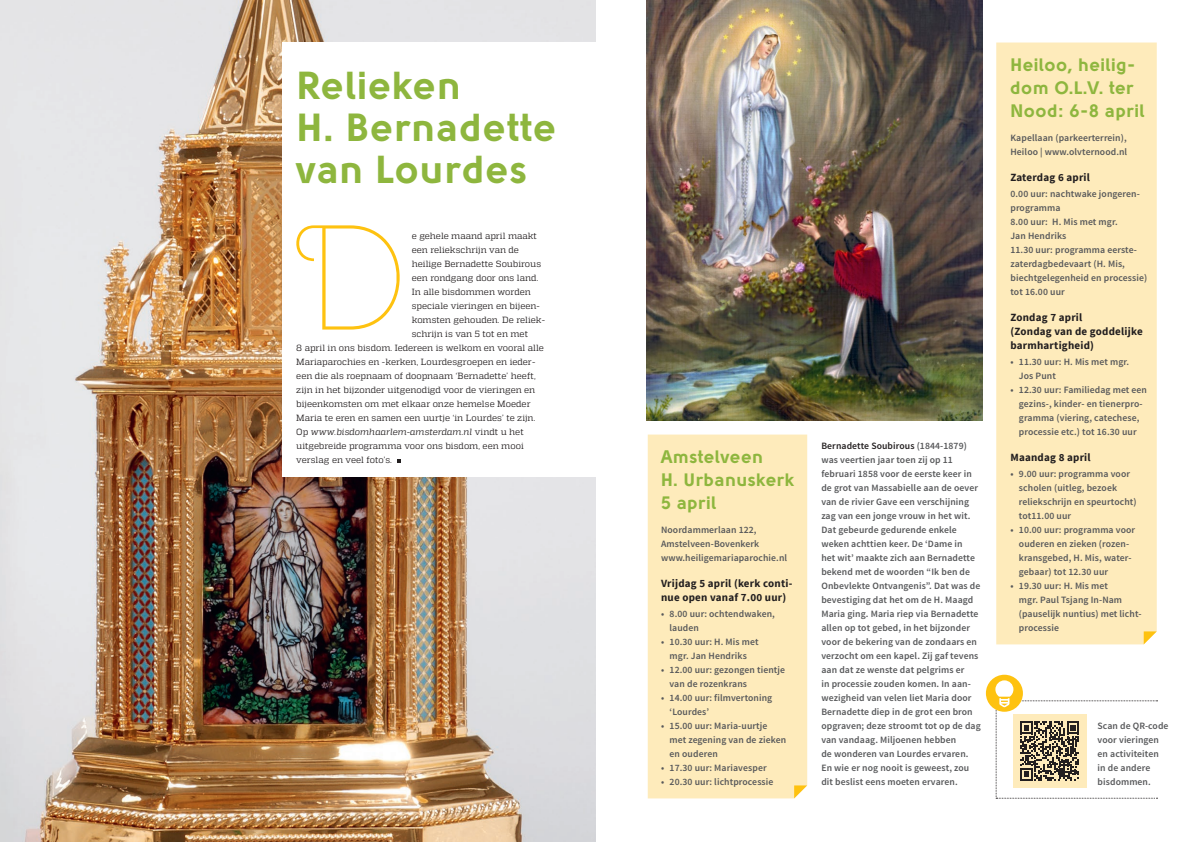
<style>
.page{position:relative;width:1191px;height:842px;background:#fff}
.page>*{position:absolute;margin:0;border:0;box-sizing:border-box;transform-origin:0 0}
.t1{font:148.8px "Solomon Thin Deco";color:#fec210}
.KOP_B{font:900 39px/42px "Solomon";letter-spacing:.03em;color:#8eb63e}
.KOP_B-2{font:900 18px/23px "Solomon";letter-spacing:.03em;color:#8eb63e}
.Subkopje{font:700 11px/14px "Source Sans Pro";letter-spacing:.02em;color:#231f20}
.KADER_tekst{font:600 9.7px/14px "Source Sans Pro";letter-spacing:.01em;color:#57585a}
.t2{font:9px/14px "Quadon";color:#231f20}
.s1{font-style:italic}
.s2{color:#231f20}
</style>
<div class="page">
<img style="left:0;top:0;width:595px;height:842px">
<div style="left:282px;top:43px;width:313px;height:434px;background:#fff"></div>
<svg style="left:397px;top:459px;width:4px;height:4px"></svg>
<img style="left:646px;top:0;width:336px;height:421px">
<div style="left:648px;top:435px;width:159px;height:363px;background:#feebbb"></div>
<div style="left:996px;top:43px;width:160px;height:601px;background:#feebbb"></div>
<svg style="left:794px;top:785px;width:13px;height:13px"></svg>
<svg style="left:1143px;top:631px;width:13px;height:13px"></svg>
<div style="left:986px;top:675px;width:37px;height:37px;background:#fec210;border-radius:50%"></div>
<svg style="left:995px;top:680px;width:162px;height:119px"></svg>
<p class="KOP_B" style="left:297px;top:64px;width:166px">Relieken</p>
<p class="KOP_B" style="left:297px;top:106px;width:261px">H. Bernadette van Lourdes</p>
<p class="t1" style="left:295px;top:201px;width:116px">D</p>
<p class="t2" style="left:412px;top:228px;width:127px">e gehele maand april maakt een reliekschrijn van de</p>
<p class="t2" style="left:412px;top:256px;width:135px">heilige Bernadette Soubirous een rondgang door ons land.<br>In alle bisdommen worden speciale vieringen en bijeen&shy;komsten gehouden. De reliek&shy;schrijn is van 5 tot en met</p>
<p class="t2" style="left:296px;top:340px;width:249px">8 april in ons bisdom. Iedereen is welkom en vooral alle Mariaparochies en -kerken, Lourdesgroepen en ieder&shy;een die als roepnaam of doopnaam ‘Bernadette’ heeft, zijn in het bijzonder uitgenodigd voor de vieringen en bijeenkomsten om met elkaar onze hemelse Moeder Maria te eren en samen een uurtje ‘in Lourdes’ te zijn.<br>Op <span class="s1">www.bisdomhaarlem-amsterdam.nl</span> vindt u het</p>
<p class="t2" style="left:296px;top:438px;width:229px">uitgebreide programma voor ons bisdom, een mooi</p>
<p class="t2" style="left:296px;top:452px;width:97px">verslag en veel foto’s.</p>
<p class="KOP_B-2" style="left:661px;top:445px;width:135px">Amstelveen<br>H. Urbanuskerk<br>5 april</p>
<p class="KADER_tekst" style="left:661px;top:523px;width:97px">Noordammerlaan 122,</p>
<p class="KADER_tekst" style="left:661px;top:537px;width:100px">Amstelveen-Bovenkerk</p>
<p class="KADER_tekst" style="left:661px;top:551px;width:128px">www.heiligemariaparochie.nl</p>
<p class="Subkopje" style="left:661px;top:576px;width:133px">Vrijdag 5 april (kerk conti&shy;nue open vanaf 7.00 uur)</p>
<p class="KADER_tekst" style="left:661px;top:607px;width:115px">• 8.00 uur: ochtendwaken,</p>
<p class="KADER_tekst" style="left:669px;top:621px;width:31px">lauden</p>
<p class="KADER_tekst" style="left:661px;top:635px;width:99px">• 10.30 uur: H. Mis met</p>
<p class="KADER_tekst" style="left:669px;top:649px;width:79px">mgr. Jan Hendriks</p>
<p class="KADER_tekst" style="left:661px;top:663px;width:126px">• 12.00 uur: gezongen tientje</p>
<p class="KADER_tekst" style="left:669px;top:677px;width:79px">van de rozenkrans</p>
<p class="KADER_tekst" style="left:661px;top:691px;width:113px">• 14.00 uur: filmvertoning</p>
<p class="KADER_tekst" style="left:669px;top:705px;width:41px">‘Lourdes’</p>
<p class="KADER_tekst" style="left:661px;top:719px;width:108px">• 15.00 uur: Maria-uurtje</p>
<p class="KADER_tekst" style="left:669px;top:733px;width:118px">met zegening van de zieken</p>
<p class="KADER_tekst" style="left:669px;top:747px;width:50px">en ouderen</p>
<p class="KADER_tekst" style="left:661px;top:761px;width:107px">• 17.30 uur: Mariavesper</p>
<p class="KADER_tekst" style="left:661px;top:775px;width:114px">• 20.30 uur: lichtprocessie</p>
<p class="KADER_tekst" style="left:821px;top:439px;width:147px"><span class="s2">Bernadette Soubirous</span> (1844-1879) was veertien jaar toen zij op 11</p>
<p class="KADER_tekst" style="left:821px;top:467px;width:161px">februari 1858 voor de eerste keer in de grot van Massabielle aan de oever van de rivier Gave een verschijning zag van een jonge vrouw in het wit.<br>Dat gebeurde gedurende enkele weken achttien keer. De ‘Dame in<br>het wit’ maakte zich aan Bernadette bekend met de woorden “Ik ben de Onbevlekte Ontvangenis”. Dat was de bevestiging dat het om de H. Maagd Maria ging. Maria riep via Bernadette allen op tot gebed, in het bijzonder voor de bekering van de zondaars en verzocht om een kapel. Zij gaf tevens aan dat ze wenste dat pelgrims er<br>in processie zouden komen. In aan&shy;wezigheid van velen liet Maria door Bernadette diep in de grot een bron opgraven; deze stroomt tot op de dag van vandaag. Miljoenen hebben</p>
<p class="KADER_tekst" style="left:821px;top:747px;width:149px">de wonderen van Lourdes ervaren.</p>
<p class="KADER_tekst" style="left:821px;top:761px;width:149px">En wie er nog nooit is geweest, zou dit beslist eens moeten ervaren.</p>
<p class="KOP_B-2" style="left:1010px;top:53px;width:136px">Heiloo, heilig&shy;dom O.L.V. ter<br>Nood: 6-8 april</p>
<p class="KADER_tekst" style="left:1010px;top:131px;width:118px">Kapellaan (parkeerterrein),</p>
<p class="KADER_tekst" style="left:1010px;top:145px;width:118px">Heiloo | www.olvternood.nl</p>
<p class="Subkopje" style="left:1010px;top:170px;width:81px">Zaterdag 6 april</p>
<p class="KADER_tekst" style="left:1010px;top:187px;width:131px">0.00 uur: nachtwake jongeren&shy;programma</p>
<p class="KADER_tekst" style="left:1010px;top:215px;width:109px">8.00 uur: H. Mis met mgr.</p>
<p class="KADER_tekst" style="left:1010px;top:229px;width:57px">Jan Hendriks</p>
<p class="KADER_tekst" style="left:1010px;top:243px;width:138px">11.30 uur: programma eerste&shy;zaterdagbedevaart (H. Mis, biechtgelegenheid en processie) tot 16.00 uur</p>
<p class="Subkopje" style="left:1010px;top:310px;width:134px">Zondag 7 april<br>(Zondag van de goddelijke</p>
<p class="Subkopje" style="left:1010px;top:338px;width:85px">barmhartigheid)</p>
<p class="KADER_tekst" style="left:1010px;top:355px;width:120px">• 11.30 uur: H. Mis met mgr.</p>
<p class="KADER_tekst" style="left:1019px;top:369px;width:38px">Jos Punt</p>
<p class="KADER_tekst" style="left:1010px;top:383px;width:138px">• 12.30 uur: Familiedag met een</p>
<p class="KADER_tekst" style="left:1019px;top:397px;width:125px">gezins-, kinder- en tienerpro&shy;gramma (viering, catechese, processie etc.) tot 16.30 uur</p>
<p class="Subkopje" style="left:1010px;top:450px;width:82px">Maandag 8 april</p>
<p class="KADER_tekst" style="left:1010px;top:467px;width:121px">• 9.00 uur: programma voor</p>
<p class="KADER_tekst" style="left:1019px;top:481px;width:119px">scholen (uitleg, bezoek reliekschrijn en speurtocht) tot11.00 uur</p>
<p class="KADER_tekst" style="left:1010px;top:523px;width:126px">• 10.00 uur: programma voor</p>
<p class="KADER_tekst" style="left:1019px;top:537px;width:113px">ouderen en zieken (rozen&shy;kransgebed, H. Mis, water&shy;gebaar) tot 12.30 uur</p>
<p class="KADER_tekst" style="left:1010px;top:579px;width:99px">• 19.30 uur: H. Mis met</p>
<p class="KADER_tekst" style="left:1019px;top:593px;width:105px">mgr. Paul Tsjang In-Nam</p>
<p class="KADER_tekst" style="left:1019px;top:607px;width:124px">(pauselijk nuntius) met licht&shy;processie</p>
<p class="KADER_tekst" style="left:1097px;top:719px;width:72px">Scan de QR-code voor vieringen en activiteiten</p>
<p class="KADER_tekst" style="left:1097px;top:761px;width:55px">in de andere bisdommen.</p>
</div>
